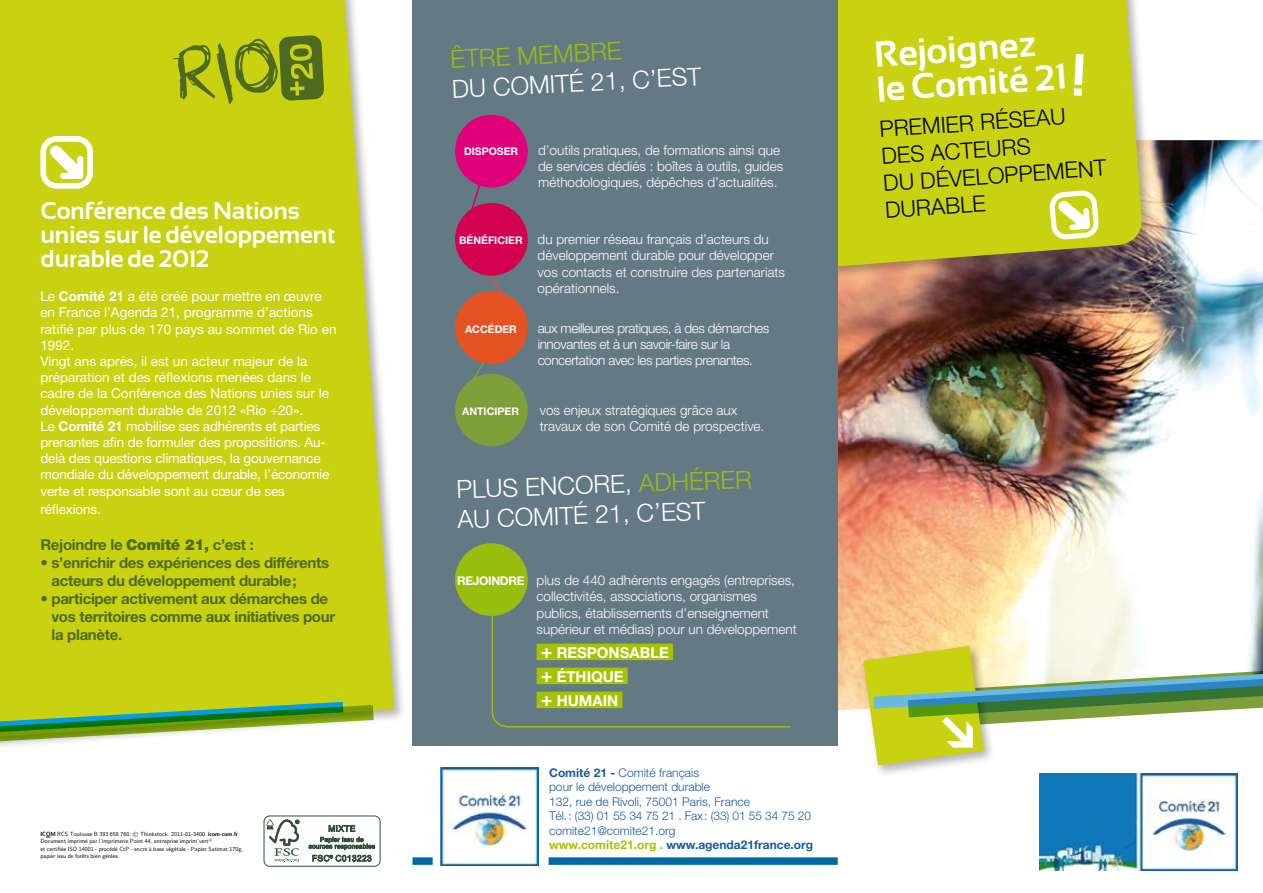
<style>
.page{position:relative;width:1263px;height:893px;background:#fff}
.page>*{position:absolute;margin:0;border:0;box-sizing:border-box;transform-origin:0 0}
.t1{font:700 36px/34.5px "Sansation";color:#fff}
.t2{font:300 24.9px "Helvetica Neue";color:#fff}
.t3{font:300 24.9px "Helvetica Neue";color:#97be0d}
.t4{font:700 24px/24px "Sansation";color:#fff}
.t5{font:300 22.5px/27px "Helvetica Neue";color:#000}
.t6{font:700 15px/18px "Helvetica Neue";letter-spacing:-.02em;color:#4e6a1e}
.t7{font:700 15px/24px "Helvetica Neue";color:#fff}
.t8{font:13.5px/16.2px "Helvetica Neue";color:#fff}
.t9{font:300 13.5px/16.2px "Helvetica Neue";color:#fff}
.t10{font:300 13.5px/16.2px "Helvetica Neue";letter-spacing:-.03em;color:#fff}
.t11{font:300 12px/14.4px "Helvetica Neue";color:#155b9e}
.t12{font:700 10.5px "Helvetica Neue";color:#fff}
.t13{font:6px/7.2px "Nova";color:#000}
.s1{font-weight:700}
.s2{font-weight:900}
.s3{color:#fff}
.s4{font-weight:700;font-size:12px}
.s5{font-size:19.5px}
.s6{font-weight:700;color:#a4c400}
</style>
<div class="page">
<img style="left:838px;top:140px;width:425px;height:571px">
<div style="left:764px;top:0;width:399px;height:291px;background:#000;opacity:.3"></div>
<svg style="left:838px;top:0;width:305px;height:268px;background:#c3cb18"></svg>
<svg style="left:1049px;top:190px;width:50px;height:50px"></svg>
<svg style="left:1074px;top:54px;width:10px;height:42px"></svg>
<div style="left:439px;top:764px;width:104px;height:107px;background:linear-gradient(to right,#fff,#fff)"></div>
<img style="left:441px;top:768px;width:97px;height:97px">
<div style="left:0;top:0;width:394px;height:720px;background:#c8d210"></div>
<svg style="left:173px;top:35px;width:151px;height:69px;background:#96a815"></svg>
<svg style="left:40px;top:136px;width:53px;height:53px"></svg>
<svg style="left:0;top:696px;width:375px;height:50px"></svg>
<div style="left:412px;top:0;width:426px;height:746px;background:#637a85"></div>
<svg style="left:475px;top:274px;width:28px;height:21px"></svg>
<svg style="left:470px;top:186px;width:15px;height:24px"></svg>
<svg style="left:468px;top:357px;width:25px;height:25px"></svg>
<div style="left:455px;top:291px;width:73px;height:73px;background:#e65322;border-radius:50%"></div>
<div style="left:455px;top:374px;width:73px;height:72px;background:#7f9f3a;border-radius:50%"></div>
<div style="left:455px;top:543px;width:73px;height:73px;background:#97be0d;border-radius:50%"></div>
<div style="left:455px;top:203px;width:73px;height:73px;background:#d3004f;border-radius:50%"></div>
<div style="left:455px;top:115px;width:73px;height:73px;background:#e00079;border-radius:50%"></div>
<svg style="left:491px;top:600px;width:300px;height:128px"></svg>
<div style="left:537px;top:644px;width:136px;height:16px;background:#a4c400"></div>
<div style="left:537px;top:668px;width:91px;height:16px;background:#a4c400"></div>
<div style="left:537px;top:692px;width:85px;height:16px;background:#a4c400"></div>
<div style="left:412px;top:857px;width:21px;height:8px;background:#0068a3"></div>
<div style="left:549px;top:857px;width:289px;height:8px;background:#0068a3"></div>
<img style="left:1040px;top:774px;width:197px;height:97px">
<div style="left:859px;top:642px;width:144px;height:143px;background:#000;opacity:.3"></div>
<svg style="left:861px;top:646px;width:402px;height:119px"></svg>
<div style="left:264px;top:816px;width:116px;height:51px;border:1px solid #32503b;border-radius:6px"></div>
<svg style="left:266px;top:819px;width:33px;height:43px"></svg>
<svg style="left:309px;top:825px;width:66px;height:37px"></svg>
<h3 class="t4" style="left:40px;top:198px;width:296px">Conférence des Nations unies sur le développement durable de 2012</h3>
<p class="t8" style="left:40px;top:288px;width:298px">Le <span class="s1">Comité 21</span> a été créé pour mettre en œuvre en France l’Agenda 21, programme d’actions ratifié par plus de 170 pays au sommet de Rio en 1992.<br>Vingt ans après, il est un acteur majeur de la préparation et des réflexions menées dans le cadre de la Conférence des Nations unies sur le développement durable de 2012 «Rio +20».<br>Le <span class="s1">Comité 21</span> mobilise ses adhérents et parties prenantes afin de formuler des propositions. Au&shy;delà des questions climatiques, la gouvernance mondiale du développement durable, l’économie verte et responsable sont au cœur de ses</p>
<p class="t8" style="left:40px;top:500px;width:62px">réflexions.</p>
<p class="t6" style="left:40px;top:535px;width:215px">Rejoindre le <span class="s2">Comité 21,</span> c’est :</p>
<p class="t6" style="left:51px;top:553px;width:279px;text-indent:-11px">• s’enrichir des expériences des différents acteurs du développement durable;</p>
<p class="t6" style="left:51px;top:589px;width:285px;text-indent:-11px">• participer activement aux démarches de vos territoires comme aux initiatives pour la planète.</p>
<p class="t13" style="left:40px;top:830px;width:204px"><span class="s1">ICOM</span> RCS Toulouse B 393 658 760. © Thinkstock. 2011-01-3400. <span class="s1">icom-com.fr </span>Document imprimé par l’imprimerie Point 44, entreprise imprim’vert<sup>®<br></sup>et certifiée ISO 14001 - procédé CtP - encre à base végétale - Papier Satimat 170g, papier issu de forêts bien gérées.</p>
<h2 class="t3" style="left:450px;top:44px;width:173px;rotate:-3deg">être membre</h2>
<h2 class="t2" style="left:451px;top:74px;width:251px;rotate:-3deg">du comité 21, c’est</h2>
<p class="t12" style="left:464px;top:145px;width:52px">Disposer</p>
<p class="t9" style="left:538px;top:142px;width:247px">d’outils pratiques, de formations ainsi que de services dédiés : boîtes à outils, guides méthodologiques, dépêches d’actualités.</p>
<p class="t12" style="left:459px;top:234px;width:61px">bénéficier</p>
<p class="t9" style="left:538px;top:231px;width:249px">du premier réseau français d’acteurs du développement durable pour développer vos contacts et construire des partenariats opérationnels.</p>
<p class="t12" style="left:465px;top:322px;width:53px">ACCéDER</p>
<p class="t10" style="left:538px;top:319px;width:233px">aux meilleures pratiques, à des démarches innovantes et à un savoir-faire sur la concertation avec les parties prenantes.</p>
<p class="t12" style="left:462px;top:405px;width:55px">anticiper</p>
<p class="t9" style="left:540px;top:402px;width:226px">vos enjeux stratégiques grâce aux travaux de son Comité de prospective.</p>
<h2 class="t2" style="left:456px;top:474px;width:34px;rotate:-2deg">PLUS</h2>
<h2 class="t2" style="left:525px;top:472px;width:20px;rotate:-2deg">ENCORE</h2>
<h2 class="t3" style="left:624px;top:468px;width:82px;rotate:-2deg"><span class="s3">,</span> AD HÉRER</h2>
<h2 class="t2" style="left:457px;top:504px;width:62px;rotate:-2deg">AU COMITÉ</h2>
<h2 class="t2" style="left:594px;top:499px;width:83px;rotate:-2deg">21, C’EST</h2>
<p class="t9" style="left:537px;top:572px;width:262px;text-indent:-79px"><span class="s4">Rejoindre</span> plus de 440 adhérents engagés (entreprises, collectivités, associations, organismes publics, établissements d’enseignement supérieur et médias) pour un développement</p>
<p class="t7" style="left:541px;top:640px;width:130px"><span class="s5">+</span> Responsable <span class="s5">+</span> éthique<br><span class="s5">+</span> humain</p>
<p class="t11" style="left:549px;top:765px;width:266px"><span class="s1">Comité 21 -</span> Comité français<br>pour le développement durable<br>132, rue de Rivoli, 75001 Paris, France<br>Tél.: (33) 01 55 34 75 21 . Fax: (33) 01 55 34 75 20 comite21@comite21.org<br><span class="s6">www.comite21.org .</span> <span class="s1">www.agenda21france.org</span></p>
<h1 class="t1" style="left:873px;top:38px;width:190px;rotate:-4deg">Rejoignez le Comité 21</h1>
<h3 class="t5" style="left:879px;top:115px;width:225px;rotate:-4deg">Premier réseau des acteurs<br>du développ ement durable</h3>
</div>
